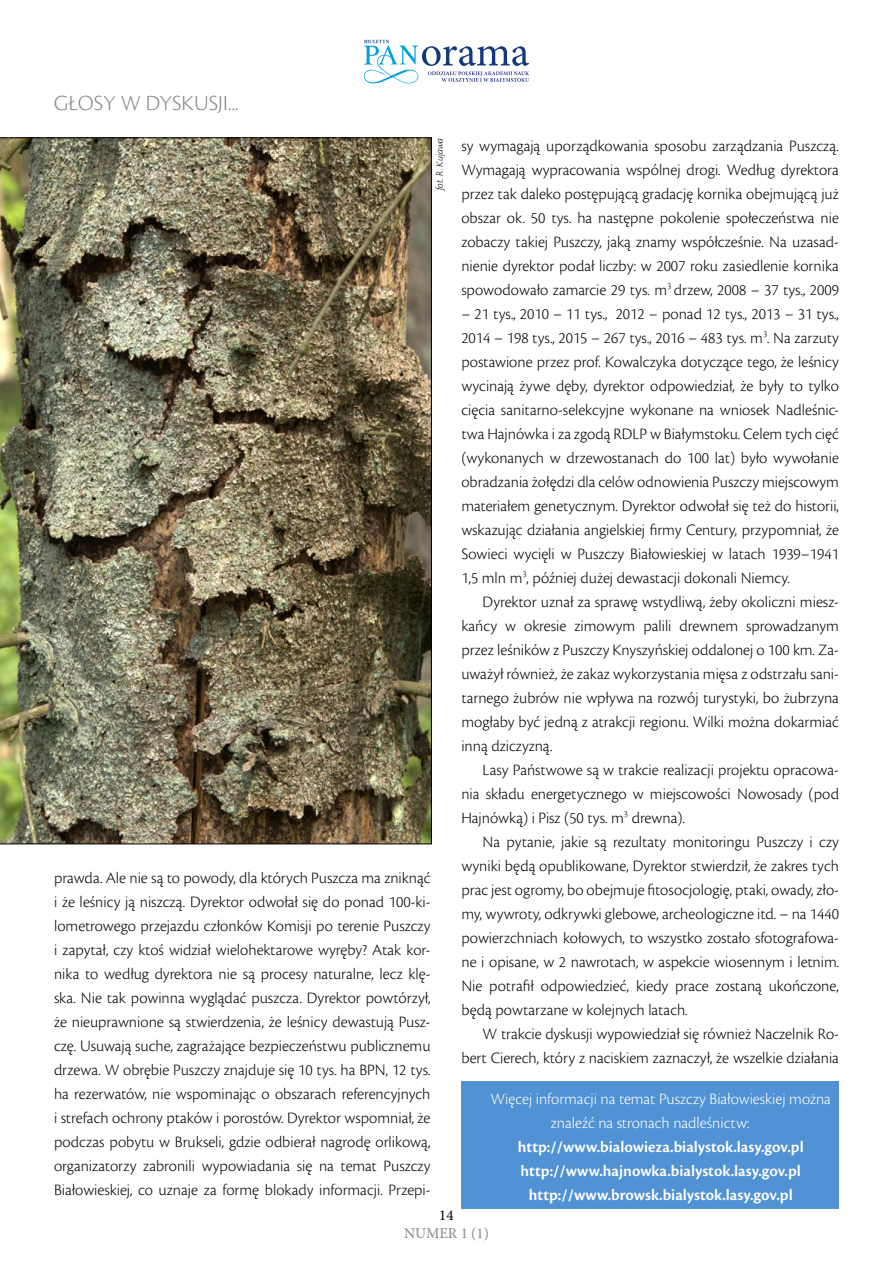
<style>
.page{position:relative;width:893px;height:1263px;background:#fff}
.page>*{position:absolute;margin:0;border:0;box-sizing:border-box;transform-origin:0 0}
.t1{font:300 22.5px "Cronos Pro";letter-spacing:.01em;color:#878787}
.t2{font:300 16.5px/24px "Cronos Pro";color:#000;text-align:justify}
.t3{font:600 16.5px/24px "Cronos Pro";color:#fff;text-align:center}
.t4{font:300 16.5px/24px "Cronos Pro";letter-spacing:-.005em;color:#fff}
.t5{font:15px "Minion Pro";color:#878787}
.t6{font:15px "Minion Pro";color:#000}
.t7{font:italic 300 10.5px "Cronos Pro";letter-spacing:-.005em;color:#000}
</style>
<div class="page">
<svg style="left:364px;top:40px;width:165px;height:44px"></svg>
<img style="left:0;top:138px;width:432px;height:706px">
<div style="left:461px;top:1081px;width:378px;height:128px;background:#5092d4"></div>
<h1 class="t1" style="left:54px;top:90px;width:186px">GŁOSY W DYSKUSJI...</h1>
<p class="t7" style="left:434px;top:190px;width:54px;rotate:-90deg">fot. R. Kujawa</p>
<p class="t2" style="left:54px;top:865px;width:378px">prawda. Ale nie są to powody, dla których Puszcza ma zniknąć i że leśnicy ją niszczą. Dyrektor odwołał się do ponad 100-ki&shy;lometrowego przejazdu członków Komisji po terenie Puszczy i zapytał, czy ktoś widział wielohektarowe wyręby? Atak kor&shy;nika to według dyrektora nie są procesy naturalne, lecz klę&shy;ska. Nie tak powinna wyglądać puszcza. Dyrektor powtórzył, że nieuprawnione są stwierdzenia, że leśnicy dewastują Pusz&shy;czę. Usuwają suche, zagrażające bezpieczeństwu publicznemu drzewa. W obrębie Puszczy znajduje się 10 tys. ha BPN, 12 tys. ha rezerwatów, nie wspominając o obszarach referencyjnych i strefach ochrony ptaków i porostów. Dyrektor wspomniał, że podczas pobytu w Brukseli, gdzie odbierał nagrodę orlikową, organizatorzy zabronili wypowiadania się na temat Puszczy Białowieskiej, co uznaje za formę blokady informacji. Przepi-</p>
<p class="t2" style="left:461px;top:133px;width:379px">sy wymagają uporządkowania sposobu zarządzania Puszczą.<br>Wymagają wypracowania wspólnej drogi. Według dyrektora przez tak daleko postępującą gradację kornika obejmującą już obszar ok. 50 tys. ha następne pokolenie społeczeństwa nie zobaczy takiej Puszczy, jaką znamy współcześnie. Na uzasad&shy;nienie dyrektor podał liczby: w 2007 roku zasiedlenie kornika spowodowało zamarcie 29 tys. m<sup>3</sup> drzew, 2008 – 37 tys., 2009</p>
<p class="t2" style="left:461px;top:301px;width:379px">– 21 tys., 2010 – 11 tys., 2012 – ponad 12 tys., 2013 – 31 tys., 2014 – 198 tys., 2015 – 267 tys., 2016 – 483 tys. m<sup>3</sup>. Na zarzuty postawione przez prof. Kowalczyka dotyczące tego, że leśnicy wycinają żywe dęby, dyrektor odpowiedział, że były to tylko cięcia sanitarno-selekcyjne wykonane na wniosek Nadleśnic&shy;twa Hajnówka i za zgodą RDLP w Białymstoku. Celem tych cięć (wykonanych w drzewostanach do 100 lat) było wywołanie obradzania żołędzi dla celów odnowienia Puszczy miejscowym materiałem genetycznym. Dyrektor odwołał się też do historii, wskazując działania angielskiej firmy Century, przypomniał, że Sowieci wycięli w Puszczy Białowieskiej w latach 1939–1941<br>1,5 mln m<sup>3</sup>, później dużej dewastacji dokonali Niemcy.</p>
<p class="t2" style="left:461px;top:589px;width:379px;text-indent:21px">Dyrektor uznał za sprawę wstydliwą, żeby okoliczni miesz&shy;kańcy w okresie zimowym palili drewnem sprowadzanym przez leśników z Puszczy Knyszyńskiej oddalonej o 100 km. Za&shy;uważył również, że zakaz wykorzystania mięsa z odstrzału sani&shy;tarnego żubrów nie wpływa na rozwój turystyki, bo żubrzyna mogłaby być jedną z atrakcji regionu. Wilki można dokarmiać inną dziczyzną.</p>
<p class="t2" style="left:461px;top:757px;width:379px;text-indent:21px">Lasy Państwowe są w trakcie realizacji projektu opracowa&shy;nia składu energetycznego w miejscowości Nowosady (pod Hajnówką) i Pisz (50 tys. m<sup>3</sup> drewna).</p>
<p class="t2" style="left:461px;top:829px;width:379px;text-indent:21px">Na pytanie, jakie są rezultaty monitoringu Puszczy i czy wyniki będą opublikowane, Dyrektor stwierdził, że zakres tych prac jest ogromy, bo obejmuje fitosocjologię, ptaki, owady, zło&shy;my, wywroty, odkrywki glebowe, archeologiczne itd. – na 1440 powierzchniach kołowych, to wszystko zostało sfotografowa&shy;ne i opisane, w 2 nawrotach, w aspekcie wiosennym i letnim.<br>Nie potrafił odpowiedzieć, kiedy prace zostaną ukończone, będą powtarzane w kolejnych latach.</p>
<p class="t2" style="left:461px;top:1021px;width:379px;text-align:right">W trakcie dyskusji wypowiedział się również Naczelnik Ro&shy;bert Cierech, który z naciskiem zaznaczył, że wszelkie działania</p>
<p class="t4" style="left:551px;top:1086px;width:282px;text-indent:-60px">Więcej informacji na temat Puszczy Białowieskiej można znaleźć na stronach nadleśnictw:</p>
<p class="t3" style="left:518px;top:1135px;width:287px">http://www.bialowieza.bialystok.lasy.gov.pl http://www.hajnowka.bialystok.lasy.gov.pl http://www.browsk.bialystok.lasy.gov.pl</p>
<p class="t6" style="left:439px;top:1205px;width:16px">14</p>
<p class="t5" style="left:404px;top:1223px;width:86px">NUMER 1 (1)</p>
</div>
